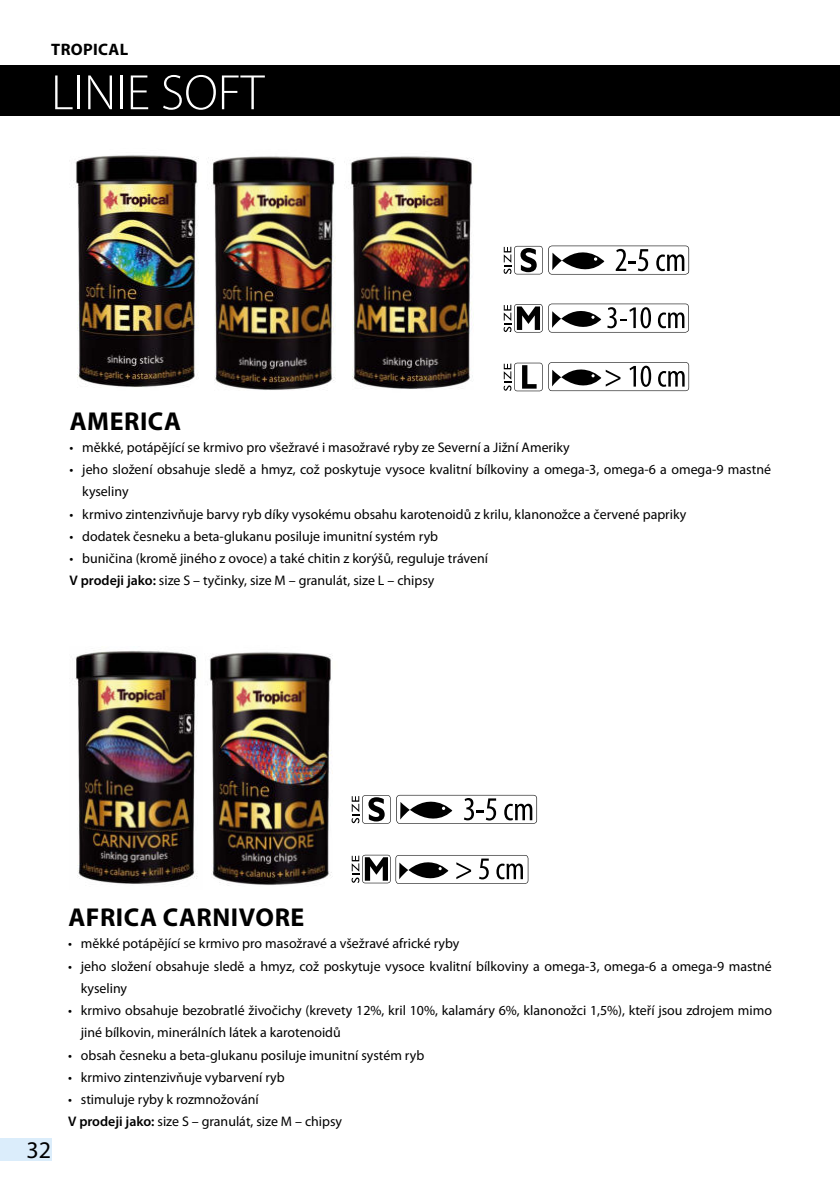
<style>
.page{position:relative;width:840px;height:1191px;background:#fff}
.page>*{position:absolute;margin:0;border:0;box-sizing:border-box;transform-origin:0 0}
.t1{font:300 50px "Myriad Pro";color:#fff}
.t2{font:700 25.8px "Myriad Pro";letter-spacing:.02em;color:#000}
.t3{font:24px "Myriad Pro";color:#000}
.t4{font:700 16.6px "Myriad Pro";letter-spacing:.02em;color:#000}
.t5{font:13.8px/22.2px "Myriad Pro";color:#000}
.s1{font-weight:600}
</style>
<div class="page">
<div style="left:0;top:1137px;width:51px;height:23px;background:#dbedfb"></div>
<div style="left:0;top:65px;width:839px;height:51px;background:#000"></div>
<svg style="left:548px;top:362px;width:140px;height:30px"></svg>
<svg style="left:503px;top:363px;width:39px;height:28px"></svg>
<svg style="left:548px;top:303px;width:140px;height:30px"></svg>
<svg style="left:503px;top:304px;width:39px;height:28px"></svg>
<svg style="left:351px;top:854px;width:177px;height:30px"></svg>
<svg style="left:548px;top:245px;width:140px;height:30px"></svg>
<svg style="left:503px;top:246px;width:39px;height:28px"></svg>
<svg style="left:396px;top:794px;width:140px;height:30px"></svg>
<svg style="left:351px;top:795px;width:39px;height:28px"></svg>
<img style="left:207px;top:652px;width:125px;height:234px">
<img style="left:75px;top:651px;width:123px;height:233px">
<img style="left:350px;top:156px;width:124px;height:233px">
<img style="left:208px;top:156px;width:128px;height:234px">
<img style="left:73px;top:155px;width:126px;height:232px">
<p class="t4" style="left:51px;top:41px;width:78px">TROPICAL</p>
<h1 class="t1" style="left:51px;top:68px;width:214px">LINIE SOFT</h1>
<h2 class="t2" style="left:70px;top:408px;width:113px">AMERICA</h2>
<p class="t5" style="left:69px;top:436px;width:501px">• měkké, potápějící se krmivo pro všežravé i masožravé ryby ze Severní a Jižní Ameriky</p>
<p class="t5" style="left:82px;top:458px;width:690px;text-indent:-13px">• jeho složení obsahuje sledě a hmyz, což poskytuje vysoce kvalitní bílkoviny a omega-3, omega-6 a omega-9 mastné kyseliny</p>
<p class="t5" style="left:69px;top:503px;width:618px">• krmivo zintenzivňuje barvy ryb díky vysokému obsahu karotenoidů z krilu, klanonožce a červené papriky</p>
<p class="t5" style="left:69px;top:525px;width:370px">• dodatek česneku a beta-glukanu posiluje imunitní systém ryb</p>
<p class="t5" style="left:69px;top:547px;width:420px">• buničina (kromě jiného z ovoce) a také chitin z korýšů, reguluje trávení<br><span class="s1">V prodeji jako:</span> size S – tyčinky, size M – granulát, size L – chipsy</p>
<h3 class="t3" style="left:26px;top:1137px;width:26px">32</h3>
<h2 class="t2" style="left:68px;top:904px;width:237px">AFRICA CARNIVORE</h2>
<p class="t5" style="left:68px;top:932px;width:392px">• měkké potápějící se krmivo pro masožravé a všežravé africké ryby</p>
<p class="t5" style="left:81px;top:955px;width:692px;text-indent:-13px">• jeho složení obsahuje sledě a hmyz, což poskytuje vysoce kvalitní bílkoviny a omega-3, omega-6 a omega-9 mastné kyseliny</p>
<p class="t5" style="left:81px;top:999px;width:692px;text-indent:-13px">• krmivo obsahuje bezobratlé živočichy (krevety 12%, kril 10%, kalamáry 6%, klanonožci 1,5%), kteří jsou zdrojem mimo jiné bílkovin, minerálních látek a karotenoidů</p>
<p class="t5" style="left:68px;top:1044px;width:357px">• obsah česneku a beta-glukanu posiluje imunitní systém ryb</p>
<p class="t5" style="left:68px;top:1066px;width:218px">• krmivo zintenzivňuje vybarvení ryb</p>
<p class="t5" style="left:68px;top:1088px;width:275px">• stimuluje ryby k rozmnožování<br><span class="s1">V prodeji jako:</span> size S – granulát, size M – chipsy</p>
</div>
